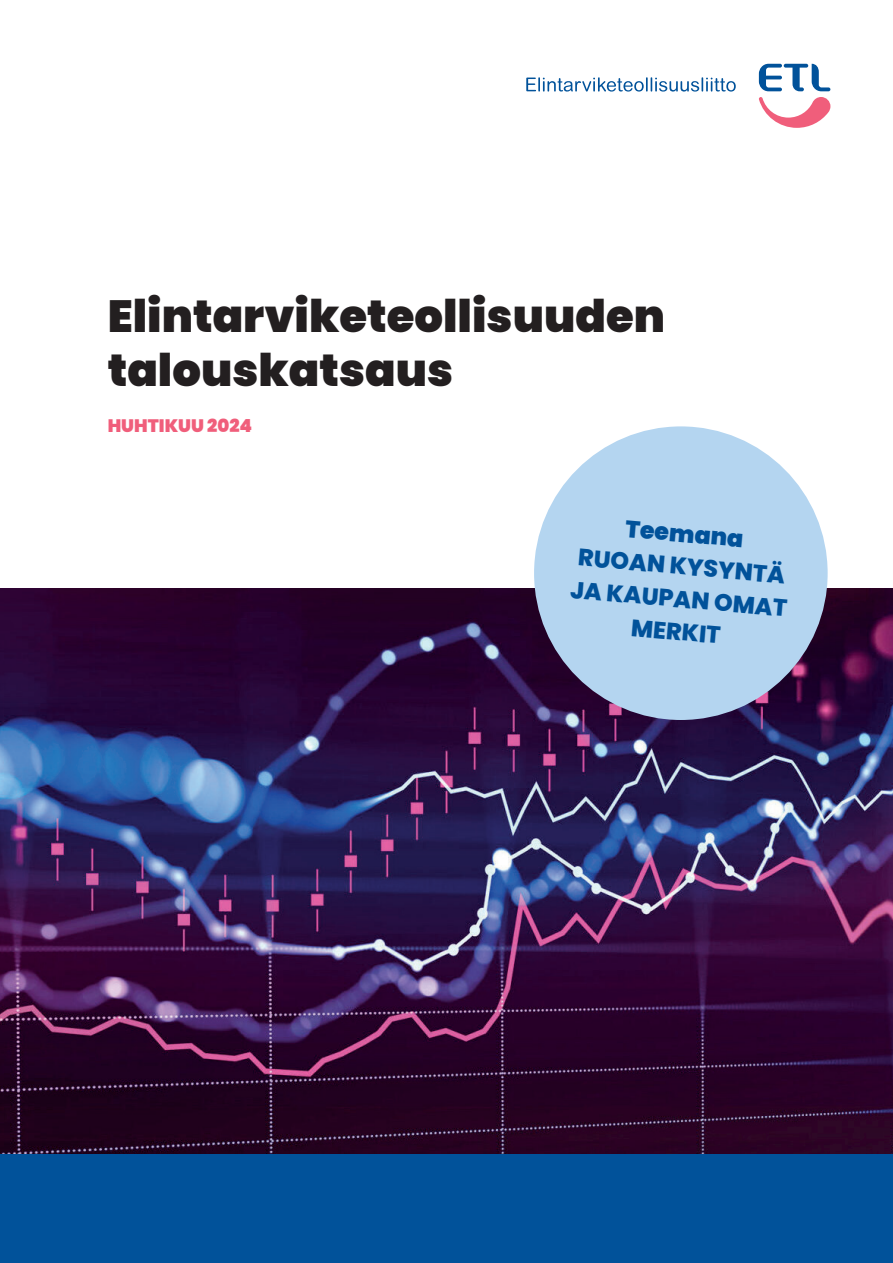
<style>
.page{position:relative;width:893px;height:1263px;background:#fff}
.page>*{position:absolute;margin:0;border:0;box-sizing:border-box;transform-origin:0 0}
.t1{font:900 45px/54px "Poppins";color:#231f20}
.t2{font:800 23.7px/32.7px "Poppins";color:#01529a;text-align:center}
.t3{font:900 23.7px "Poppins";color:#01529a}
.t4{font:900 18px "Poppins";color:#f05e7b}
</style>
<div class="page">
<img style="left:0;top:588px;width:893px;height:566px">
<div style="left:0;top:1154px;width:893px;height:109px;background:#01529a"></div>
<svg style="left:759px;top:97px;width:71px;height:31px"></svg>
<svg style="left:759px;top:64px;width:71px;height:27px"></svg>
<svg style="left:526px;top:77px;width:210px;height:15px"></svg>
<div style="left:534px;top:426px;width:294px;height:294px;background:#b4d5f0;border-radius:50%"></div>
<p class="t1" style="left:108px;top:290px;width:559px">Elintarviketeollisuuden talouskatsaus</p>
<p class="t4" style="left:108px;top:415px;width:146px">HUHTIKUU 2024</p>
<p class="t3" style="left:627px;top:515px;width:120px;rotate:5deg">Teemana</p>
<p class="t2" style="left:575px;top:541px;width:219px;rotate:5deg">RUOAN KYSYNTÄ<br>JA KAUPAN OMAT<br>MERKIT</p>
</div>
